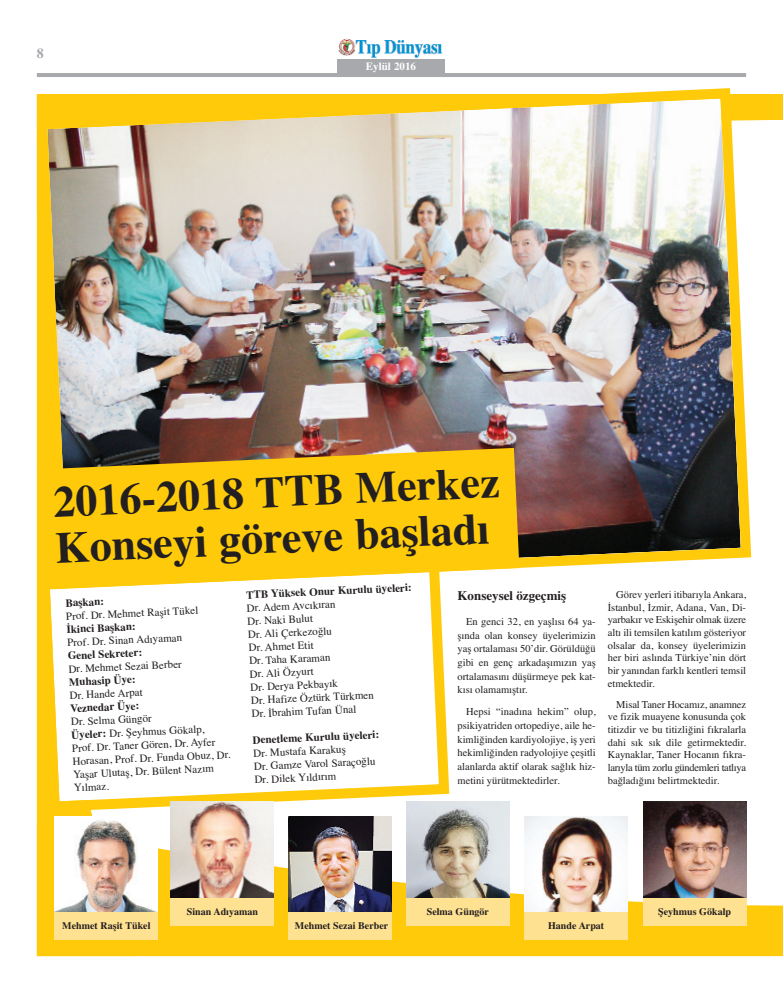
<style>
.page{position:relative;width:783px;height:993px;background:#fff}
.page>*{position:absolute;margin:0;border:0;box-sizing:border-box;transform-origin:0 0}
.t1{font:700 44px/46.2px "Times";color:#231f20}
.t2{font:700 14px "Times";color:#a8a9ad}
.t3{font:700 13px "Times";color:#231f20}
.t4{font:11px/13.2px "Times";color:#231f20}
.t5{font:700 11px "Times";color:#231f20}
.t6{font:700 11px "Times";color:#fff}
.t7{font:10.5px/12.6px "Times";color:#231f20;text-align:justify}
.t8{font:700 10px "Times";color:#231f20}
.s1{font-weight:700}
</style>
<div class="page">
<img style="left:338px;top:38px;width:105px;height:20px">
<div style="left:337px;top:59px;width:107px;height:17px;background:#a8a9ad"></div>
<hr style="left:37px;top:73px;width:709px;height:4px;background:#a8a9ad">
<svg style="left:136px;top:801px;width:646px;height:154px;fill:#feca0a"></svg>
<div style="left:37px;top:816px;width:99px;height:139px;background:#feca0a"></div>
<img style="left:36px;top:88px;width:720px;height:480px">
<img style="left:288px;top:816px;width:103px;height:96px">
<div style="left:288px;top:912px;width:103px;height:27px;background:#ffe192"></div>
<img style="left:524px;top:815px;width:103px;height:97px">
<div style="left:524px;top:912px;width:103px;height:27px;background:#ffe192"></div>
<img style="left:406px;top:801px;width:103px;height:97px">
<div style="left:406px;top:898px;width:103px;height:27px;background:#ffe192"></div>
<img style="left:643px;top:801px;width:102px;height:97px">
<div style="left:643px;top:898px;width:103px;height:27px;background:#ffe192"></div>
<svg style="left:36px;top:556px;width:418px;height:260px"></svg>
<svg style="left:37px;top:448px;width:482px;height:141px;background:#f3c31e"></svg>
<img style="left:55px;top:815px;width:103px;height:97px">
<div style="left:55px;top:912px;width:103px;height:27px;background:#ffe192"></div>
<img style="left:171px;top:801px;width:102px;height:97px">
<div style="left:171px;top:898px;width:103px;height:27px;background:#ffe192"></div>
<h2 class="t2" style="left:37px;top:49px;width:8px">8</h2>
<p class="t6" style="left:366px;top:63px;width:52px">Eylül 2016</p>
<h1 class="t1" style="left:52px;top:484px;width:448px;rotate:-3deg">2016-2018 TTB Merkez<br>Konseyi göreve başladı</h1>
<p class="t3" style="left:457px;top:590px;width:110px">Konseysel özgeçmiş</p>
<p class="t7" style="left:457px;top:615px;width:140px;line-height:13.6px;text-indent:9px">En genci 32, en yaşlısı 64 ya&shy;şında olan konsey üyelerimizin yaş ortalaması 50’dir. Görüldüğü gibi en genç arkadaşımızın yaş ortalamasını düşürmeye pek kat&shy;kısı olamamıştır.</p>
<p class="t7" style="left:457px;top:705px;width:140px;line-height:13.6px;text-indent:9px">Hepsi “inadına hekim” olup, psikiyatriden ortopediye, aile he&shy;kimliğinden kardiyolojiye, iş yeri hekimliğinden radyolojiye çeşitli alanlarda aktif olarak sağlık hiz&shy;metini yürütmektedirler.</p>
<p class="t5" style="left:246px;top:591px;width:167px;rotate:-3deg">TTB Yüksek Onur Kurulu üyeleri:</p>
<p class="t4" style="left:246px;top:602px;width:124px;rotate:-3deg">Dr. Adem Avcıkıran<br>Dr. Naki Bulut<br>Dr. Ali Çerkezoğlu<br>Dr. Ahmet Etit<br>Dr. Taha Karaman<br>Dr. Ali Özyurt<br>Dr. Derya Pekbayık<br>Dr. Hafize Öztürk Türkmen<br>Dr. İbrahim Tufan Ünal</p>
<p class="t5" style="left:252px;top:736px;width:128px;rotate:-3deg">Denetleme Kurulu üyeleri:</p>
<p class="t4" style="left:253px;top:747px;width:123px;rotate:-3deg">Dr. Mustafa Karakuş<br>Dr. Gamze Varol Saraçoğlu<br>Dr. Dilek Yıldırım</p>
<p class="t5" style="left:65px;top:599px;width:40px;rotate:-3deg">Başkan:</p>
<p class="t4" style="left:66px;top:611px;width:134px;rotate:-3deg">Prof. Dr. Mehmet Raşit Tükel</p>
<p class="t5" style="left:66px;top:625px;width:71px;rotate:-3deg">İkinci Başkan:</p>
<p class="t4" style="left:67px;top:637px;width:116px;rotate:-3deg">Prof. Dr. Sinan Adıyaman</p>
<p class="t5" style="left:68px;top:651px;width:76px;rotate:-3deg">Genel Sekreter:</p>
<p class="t4" style="left:68px;top:663px;width:115px;rotate:-3deg">Dr. Mehmet Sezai Berber</p>
<p class="t5" style="left:69px;top:678px;width:68px;rotate:-3deg">Muhasip Üye:</p>
<p class="t4" style="left:69px;top:689px;width:74px;rotate:-3deg">Dr. Hande Arpat</p>
<p class="t5" style="left:70px;top:704px;width:71px;rotate:-3deg">Veznedar Üye:</p>
<p class="t4" style="left:70px;top:716px;width:159px;rotate:-3deg">Dr. Selma Güngör<br><span class="s1">Üyeler:</span> Dr. Şeyhmus Gökalp,<br>Prof. Dr. Taner Gören, Dr. Ayfer<br>Horasan, Prof. Dr. Funda Obuz, Dr.<br>Yaşar Ulutaş, Dr. Bülent Nazım<br>Yılmaz.</p>
<p class="t7" style="left:607px;top:589px;width:140px;text-indent:9px">Görev yerleri itibarıyla Ankara, İstanbul, İzmir, Adana, Van, Di&shy;yarbakır ve Eskişehir olmak üzere altı ili temsilen katılım gösteriyor olsalar da, konsey üyelerimizin her biri aslında Türkiye’nin dört bir yanından farklı kentleri temsil etmektedir.</p>
<p class="t7" style="left:607px;top:698px;width:140px;text-indent:9px">Misal Taner Hocamız, anamnez ve fizik muayene konusunda çok titizdir ve bu titizliğini fıkralarla dahi sık sık dile getirmektedir.<br>Kaynaklar, Taner Hocanın fıkra&shy;larıyla tüm zorlu gündemleri tatlıya bağladığını belirtmektedir.</p>
<p class="t8" style="left:62px;top:921px;width:90px">Mehmet Raşit Tükel</p>
<p class="t8" style="left:187px;top:907px;width:73px">Sinan Adıyaman</p>
<p class="t8" style="left:426px;top:907px;width:64px">Selma Güngör</p>
<p class="t8" style="left:658px;top:907px;width:74px">Şeyhmus Gökalp</p>
<p class="t8" style="left:295px;top:921px;width:95px">Mehmet Sezai Berber</p>
<p class="t8" style="left:548px;top:921px;width:58px">Hande Arpat</p>
</div>
